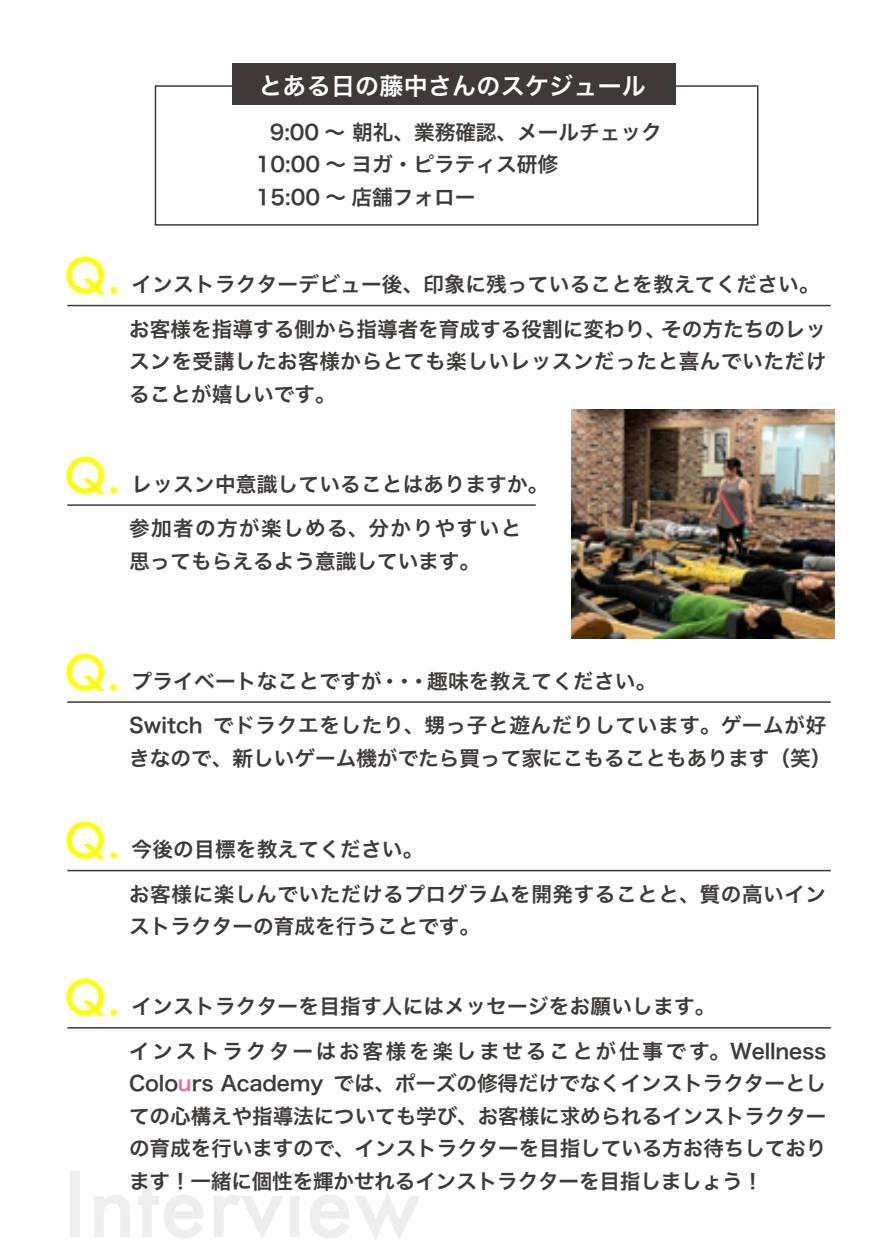
<style>
.page{position:relative;width:893px;height:1259px;background:#fff}
.page>*{position:absolute;margin:0;border:0;box-sizing:border-box;transform-origin:0 0}
.t1{font:500 47.4px "Futura";color:#ff0}
.t2{font:24px "Hiragino Sans W6";letter-spacing:.01em;color:#fff}
.t3{font:20.7px/32.4px "Hiragino Sans W6";letter-spacing:.01em;color:#3e3a39}
.s1{color:#ea6da4}
</style>
<div class="page">
<div style="left:155px;top:85px;width:603px;height:141px;border:1px solid #3e3a39"></div>
<div style="left:233px;top:64px;width:443px;height:41px;background:#3e3a39"></div>
<hr style="left:67px;top:504px;width:469px;height:2px;background:#3e3a39">
<hr style="left:67px;top:305px;width:764px;height:1px;background:#3e3a39">
<hr style="left:67px;top:701px;width:764px;height:2px;background:#3e3a39">
<hr style="left:67px;top:870px;width:764px;height:1px;background:#3e3a39">
<hr style="left:67px;top:1027px;width:764px;height:1px;background:#3e3a39">
<img style="left:571px;top:409px;width:263px;height:230px">
<p class="t2" style="left:258px;top:64px;width:389px">とある日の藤中さんのスケジュール</p>
<p class="t3" style="left:256px;top:115px;width:407px;text-indent:14px">9:00 ～ 朝礼、業務確認、メールチェック<br>10:00 ～ ヨガ・ピラティス研修<br>15:00 ～ 店舗フォロー</p>
<h1 class="t1" style="left:64px;top:243px;width:59px">Q.</h1>
<p class="t3" style="left:129px;top:261px;width:699px;line-height:44.7px">インストラクターデビュー後、印象に残っていることを教えてください。お客様を指導する側から指導者を育成する役割に変わり、その方たちのレッ</p>
<p class="t3" style="left:129px;top:344px;width:699px">スンを受講したお客様からとても楽しいレッスンだったと喜んでいただけることが嬉しいです。</p>
<h1 class="t1" style="left:64px;top:442px;width:59px">Q.</h1>
<p class="t3" style="left:129px;top:460px;width:421px;line-height:44.7px">レッスン中意識していることはありますか。参加者の方が楽しめる、分かりやすいと</p>
<p class="t3" style="left:129px;top:544px;width:353px">思ってもらえるよう意識しています。</p>
<h1 class="t1" style="left:64px;top:639px;width:59px">Q.</h1>
<p class="t3" style="left:129px;top:657px;width:699px;line-height:44.7px">プライベートなことですが・・・趣味を教えてください。<br>Switch でドラクエをしたり、甥っ子と遊んだりしています。ゲームが好</p>
<p class="t3" style="left:129px;top:741px;width:704px">きなので、新しいゲーム機がでたら買って家にこもることもあります（笑）</p>
<h1 class="t1" style="left:64px;top:808px;width:59px">Q.</h1>
<p class="t3" style="left:129px;top:826px;width:699px;line-height:44.7px">今後の目標を教えてください。<br>お客様に楽しんでいただけるプログラムを開発することと、質の高いイン</p>
<p class="t3" style="left:129px;top:909px;width:353px">ストラクターの育成を行うことです。</p>
<h1 class="t1" style="left:64px;top:965px;width:59px">Q.</h1>
<p class="t3" style="left:129px;top:983px;width:699px;line-height:44.7px">インストラクターを目指す人にはメッセージをお願いします。<br>インストラクターはお客様を楽しませることが仕事です。Wellness</p>
<p class="t3" style="left:129px;top:1066px;width:699px;text-align:justify">Colo<span class="s1">u</span>rs Academy では、ポーズの修得だけでなくインストラクターとしての心構えや指導法についても学び、お客様に求められるインストラクターの育成を行いますので、インストラクターを目指している方お待ちしております！一緒に個性を輝かせれるインストラクターを目指しましょう！</p>
</div>
